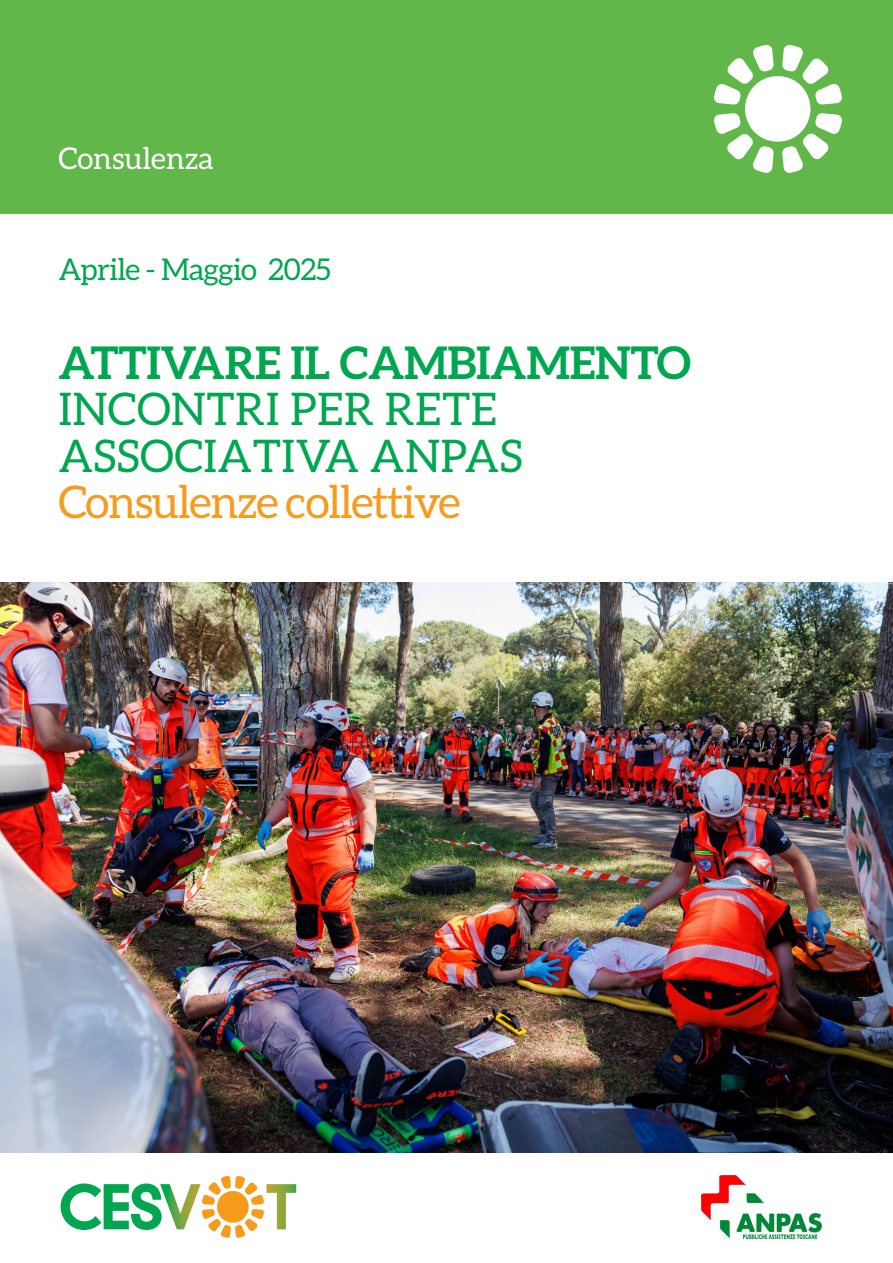
<style>
.page{position:relative;width:893px;height:1263px;background:#fff}
.page>*{position:absolute;margin:0;border:0;box-sizing:border-box;transform-origin:0 0}
.t1{font:45px/46.5px "Aleo";letter-spacing:.01em;color:#00a750}
.t2{font:700 45px "Aleo";letter-spacing:-.01em;color:#00a750}
.t3{font:45px "Aleo";letter-spacing:-.03em;color:#f89a1c}
.t4{font:30px "Aleo";letter-spacing:-.02em;color:#00a750}
.t5{font:30px "Aleo";color:#fff}
</style>
<div class="page">
<div style="left:0;top:0;width:893px;height:213px;background:#61b749"></div>
<div style="left:745px;top:76px;width:65px;height:66px;background:#fff;border-radius:50%"></div>
<svg style="left:714px;top:113px;width:60px;height:60px"></svg>
<svg style="left:782px;top:44px;width:60px;height:61px"></svg>
<svg style="left:714px;top:44px;width:60px;height:61px"></svg>
<svg style="left:782px;top:113px;width:60px;height:60px"></svg>
<img style="left:0;top:583px;width:893px;height:569px">
<svg style="left:61px;top:1175px;width:235px;height:63px"></svg>
<img style="left:701px;top:1176px;width:121px;height:64px">
<p class="t5" style="left:58px;top:141px;width:157px">Consulenza</p>
<p class="t4" style="left:58px;top:253px;width:274px">Aprile - Maggio 2025</p>
<p class="t2" style="left:58px;top:336px;width:634px">ATTIVARE IL CAMBIAMENTO</p>
<p class="t1" style="left:58px;top:385px;width:465px">INCONTRI PER RETE<br>ASSOCIATIVA ANPAS</p>
<p class="t3" style="left:58px;top:477px;width:404px">Consulenze collettive</p>
</div>
